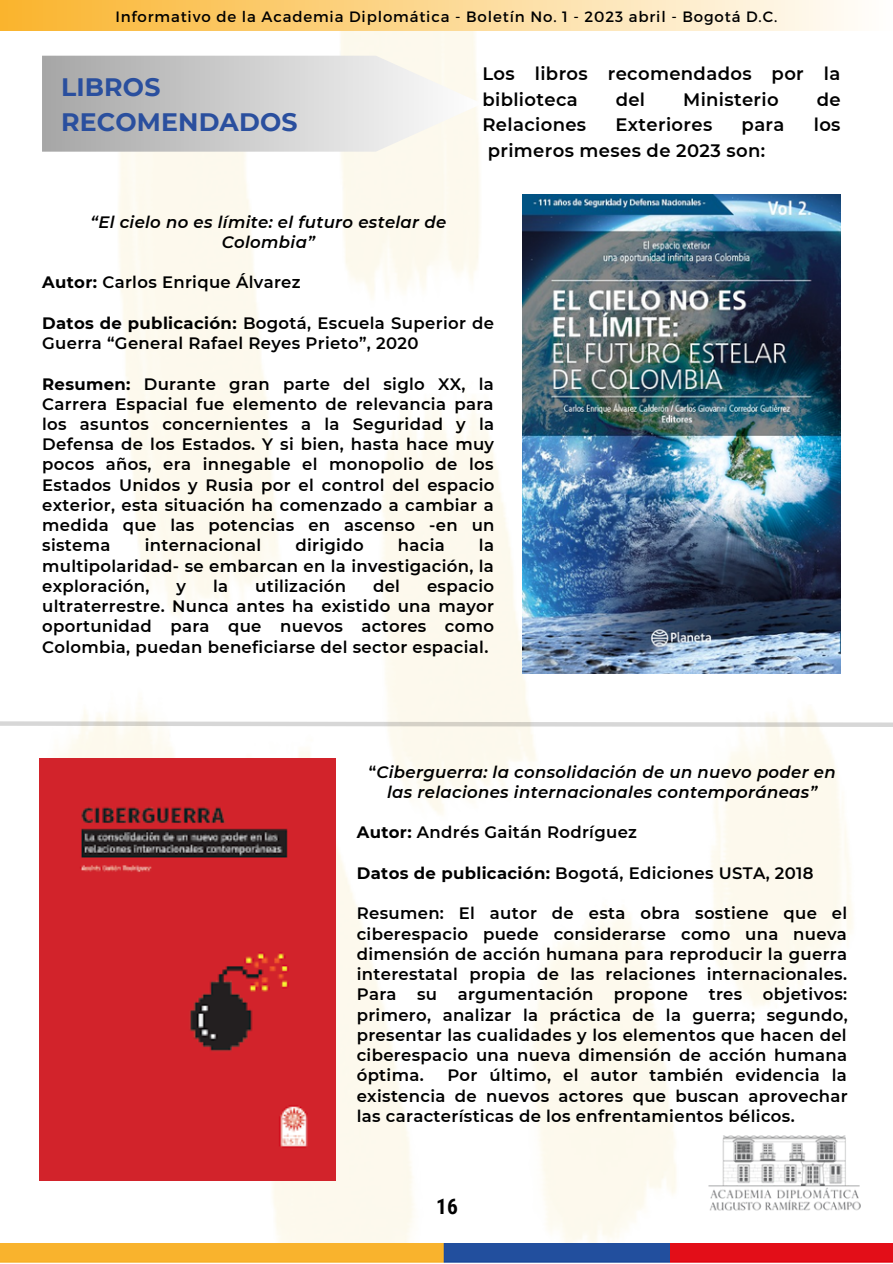
<style>
.page{position:relative;width:893px;height:1264px;background:#fff}
.page>*{position:absolute;margin:0;border:0;box-sizing:border-box;transform-origin:0 0}
.t1{font:700 25.2px/34.8px "Montserrat";letter-spacing:.005em;color:#2a4f9e}
.t2{font:700 21.3px "Roboto Condensed";color:#000}
.t3{font:600 18px/25.8px "Montserrat";letter-spacing:.02em;color:#000}
.t4{font:600 16.5px/20.2px "Montserrat";letter-spacing:.02em;color:#000;text-align:justify}
.t5{font:italic 600 16.5px/20.2px "Montserrat";letter-spacing:.02em;color:#000;text-align:center}
.t6{font:15px "Montserrat";letter-spacing:.055em;color:#000}
.s1{font-weight:700}
.s2{font-style:normal}
</style>
<div class="page">
<img style="left:39px;top:31px;width:814px;height:1212px">
<svg style="left:42px;top:56px;width:440px;height:95px;background:#d1d1d0"></svg>
<img style="left:522px;top:195px;width:318px;height:479px">
<svg style="left:0;top:719px;width:892px;height:10px"></svg>
<img style="left:39px;top:758px;width:296px;height:422px">
<img style="left:702px;top:1110px;width:159px;height:124px">
<img style="left:0;top:1243px;width:892px;height:19px">
<img style="left:146px;top:1243px;width:523px;height:19px">
<div style="left:0;top:0;width:892px;height:31px;background:linear-gradient(to right,#fab42c,#fffefd)"></div>
<p class="t6" style="left:115px;top:7px;width:663px">Informativo de la Academia Diplomática - Boletín No. 1 - 2023 abril - Bogotá D.C.</p>
<p class="t1" style="left:61px;top:69px;width:238px">LIBROS<br>RECOMENDADOS</p>
<p class="t3" style="left:482px;top:60px;width:359px">Los libros recomendados por la biblioteca</p>
<p class="t3" style="left:615px;top:86px;width:31px">del</p>
<p class="t3" style="left:683px;top:86px;width:97px">Ministerio</p>
<p class="t3" style="left:816px;top:86px;width:25px">de</p>
<p class="t3" style="left:482px;top:112px;width:105px">Relaciones</p>
<p class="t3" style="left:615px;top:112px;width:98px">Exteriores</p>
<p class="t3" style="left:741px;top:112px;width:44px">para</p>
<p class="t3" style="left:813px;top:112px;width:28px">los</p>
<p class="t3" style="left:487px;top:138px;width:279px">primeros meses de 2023 son:</p>
<p class="t5" style="left:90px;top:211px;width:357px">“El cielo no es límite: el futuro estelar de<br>Colombia”</p>
<p class="t4" style="left:42px;top:272px;width:260px"><span class="s1">Autor:</span> Carlos Enrique Álvarez</p>
<p class="t4" style="left:42px;top:313px;width:453px"><span class="s1">Datos de publicación:</span> Bogotá, Escuela Superior de<br>Guerra “General Rafael Reyes Prieto”, 2020</p>
<p class="t4" style="left:42px;top:373px;width:454px"><span class="s1">Resumen:</span> Durante gran parte del siglo XX, la Carrera Espacial fue elemento de relevancia para los asuntos concernientes a la Seguridad y la Defensa de los Estados. Y si bien, hasta hace muy pocos años, era innegable el monopolio de los Estados Unidos y Rusia por el control del espacio exterior, esta situación ha comenzado a cambiar a medida que las potencias en ascenso -en un sistema</p>
<p class="t4" style="left:145px;top:535px;width:118px">internacional</p>
<p class="t4" style="left:295px;top:535px;width:70px">dirigido</p>
<p class="t4" style="left:398px;top:535px;width:48px">hacia</p>
<p class="t4" style="left:42px;top:535px;width:453px;text-indent:436px">la multipolaridad- se embarcan en la investigación, la exploración,</p>
<p class="t4" style="left:42px;top:576px;width:453px;text-indent:385px">espacio ultraterrestre. Nunca antes ha existido una mayor oportunidad para que nuevos actores como Colombia, puedan beneficiarse del sector espacial.</p>
<p class="t4" style="left:176px;top:576px;width:11px">y</p>
<p class="t4" style="left:213px;top:576px;width:17px">la</p>
<p class="t4" style="left:255px;top:576px;width:92px">utilización</p>
<p class="t4" style="left:373px;top:576px;width:28px">del</p>
<p class="t5" style="left:369px;top:761px;width:468px"><span class="s2">“</span>Ciberguerra: la consolidación de un nuevo poder en las relaciones internacionales contemporáneas”</p>
<p class="t4" style="left:357px;top:822px;width:282px"><span class="s1">Autor:</span> Andrés Gaitán Rodríguez</p>
<p class="t4" style="left:357px;top:862px;width:458px"><span class="s1">Datos de publicación:</span> Bogotá, Ediciones USTA, 2018</p>
<p class="t4" style="left:357px;top:903px;width:492px">Resumen: El autor de esta obra sostiene que el ciberespacio puede considerarse como una nueva dimensión de acción humana para reproducir la guerra interestatal propia de las relaciones internacionales.<br>Para su argumentación propone tres objetivos: primero, analizar la práctica de la guerra; segundo, presentar las cualidades y los elementos que hacen del ciberespacio una nueva dimensión de acción humana óptima.</p>
<p class="t4" style="left:357px;top:1065px;width:492px;text-indent:91px">Por último, el autor también evidencia la existencia de nuevos actores que buscan aprovechar las características de los enfrentamientos bélicos.</p>
<p class="t2" style="left:436px;top:1194px;width:23px">16</p>
</div>
